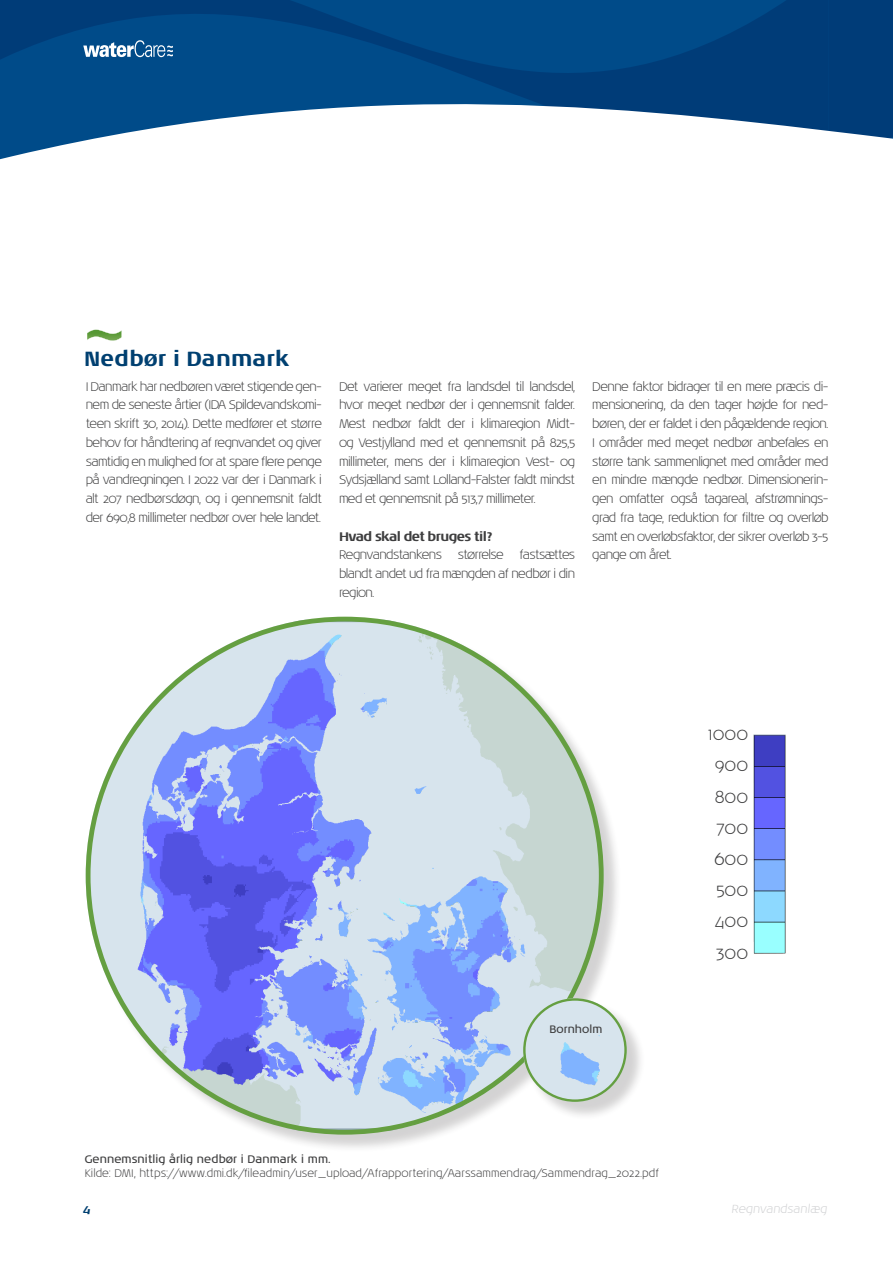
<style>
.page{position:relative;width:893px;height:1263px;background:#fff}
.page>*{position:absolute;margin:0;border:0;box-sizing:border-box;transform-origin:0 0}
.t1{font:700 21px "Noa LT Std";letter-spacing:.01em;color:#004071}
.t2{font:300 18px "Noa LT Std";color:#3e3e3f}
.t3{font:300 12.75px/18.8px "Noa LT Std";letter-spacing:-.05em;color:#3e3e3f;text-align:justify}
.t4{font:700 12.75px "Noa LT Std";letter-spacing:-.05em;color:#3e3e3f}
.t5{font:italic 300 12px "Noa LT Std";color:#cfd0d2}
.t6{font:italic 700 12px "Noa LT Std";color:#004071}
.t7{font:300 11.25px/13.5px "Noa LT Std";color:#3e3e3f}
.t8{font:11.1px "Noa LT Std";letter-spacing:.005em;color:#3e3e3f}
.s1{font-weight:400}
</style>
<div class="page">
<svg style="left:0;top:0;width:893px;height:160px;fill:#004b89"></svg>
<div style="left:88px;top:619px;width:534px;height:534px;background:#231f20;opacity:.2"></div>
<img style="left:86px;top:620px;width:518px;height:511px">
<div style="left:525px;top:1000px;width:120px;height:120px;background:#231f20;opacity:.2"></div>
<img style="left:523px;top:998px;width:104px;height:104px;border-radius:52px">
<div style="left:523px;top:998px;width:104px;height:104px;border:2px solid #659f41;border-radius:50%"></div>
<img style="left:634px;top:734px;width:152px;height:301px">
<svg style="left:83px;top:40px;width:90px;height:18px"></svg>
<svg style="left:87px;top:329px;width:35px;height:12px"></svg>
<p class="t1" style="left:84px;top:345px;width:207px">Nedbør i Danmark</p>
<p class="t3" style="left:86px;top:377px;width:238px">I Danmark har nedbøren været stigende gen&shy;nem de seneste årtier (IDA Spildevandskomi&shy;teen skrift 30, 2014). Dette medfører et større behov for håndtering af regnvandet og giver samtidig en mulighed for at spare flere penge på vandregningen. I 2022 var der i Danmark i alt 207 nedbørsdøgn, og i gennemsnit faldt der 690,8 millimeter nedbør over hele landet.</p>
<p class="t3" style="left:339px;top:377px;width:238px">Det varierer meget fra landsdel til landsdel, hvor meget nedbør der i gennemsnit falder.<br>Mest nedbør faldt der i klimaregion Midt&shy;og Vestjylland med et gennemsnit på 825,5 millimeter, mens der i klimaregion Vest- og Sydsjælland samt Lolland-Falster faldt mindst med et gennemsnit på 513,7 millimeter.</p>
<p class="t4" style="left:339px;top:528px;width:155px">Hvad skal det bruges til?</p>
<p class="t3" style="left:339px;top:546px;width:238px">Regnvandstankens størrelse fastsættes blandt andet ud fra mængden af nedbør i din region.</p>
<p class="t3" style="left:592px;top:377px;width:238px">Denne faktor bidrager til en mere præcis di&shy;mensionering, da den tager højde for ned&shy;børen, der er faldet i den pågældende region.<br>I områder med meget nedbør anbefales en større tank sammenlignet med områder med en mindre mængde nedbør. Dimensionerin&shy;gen omfatter også tagareal, afstrømnings&shy;grad fra tage, reduktion for filtre og overløb samt en overløbsfaktor, der sikrer overløb 3-5 gange om året.</p>
<p class="t2" style="left:708px;top:723px;width:42px">1000</p>
<p class="t2" style="left:715px;top:754px;width:35px">900</p>
<p class="t2" style="left:715px;top:785px;width:35px">800</p>
<p class="t2" style="left:716px;top:817px;width:33px">700</p>
<p class="t2" style="left:714px;top:848px;width:36px">600</p>
<p class="t2" style="left:716px;top:879px;width:34px">500</p>
<p class="t2" style="left:715px;top:910px;width:35px">400</p>
<p class="t2" style="left:716px;top:941px;width:34px">300</p>
<p class="t8" style="left:550px;top:1023px;width:54px">Bornholm</p>
<p class="t7" style="left:85px;top:1153px;width:576px"><span class="s1">Gennemsnitlig årlig nedbør i Danmark i mm.<br></span>Kilde: DMI, https://www.dmi.dk/fileadmin/user_upload/Afrapportering/Aarssammendrag/Sammendrag_2022.pdf</p>
<p class="t6" style="left:83px;top:1201px;width:9px">4</p>
<p class="t5" style="left:732px;top:1201px;width:97px">Regnvandsanlæg</p>
</div>
